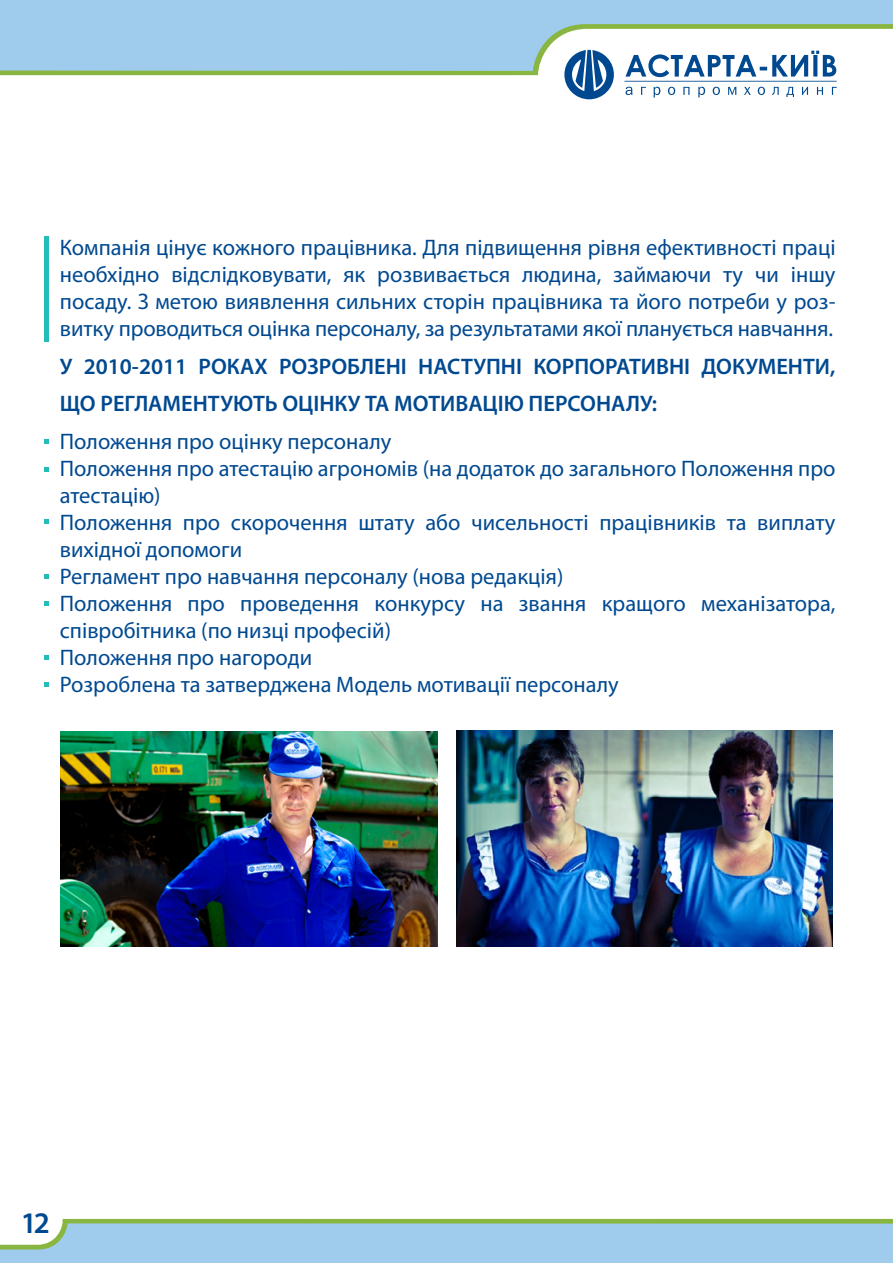
<style>
.page{position:relative;width:893px;height:1263px;background:#fff}
.page>*{position:absolute;margin:0;border:0;box-sizing:border-box;transform-origin:0 0}
.t1{font:600 30px "Myriad Pro";color:#004990}
.t2{font:22.5px/27px "Myriad Pro";color:#004990;text-align:justify}
.t3{font:600 22.5px/37.5px "Myriad Pro";color:#004990}
</style>
<div class="page">
<hr style="left:45px;top:237px;width:4px;height:105px;background:#23bcb9">
<svg style="left:45px;top:439px;width:4px;height:5px"></svg>
<svg style="left:45px;top:467px;width:4px;height:5px"></svg>
<svg style="left:45px;top:520px;width:4px;height:4px"></svg>
<svg style="left:45px;top:574px;width:4px;height:4px"></svg>
<svg style="left:45px;top:601px;width:4px;height:5px"></svg>
<svg style="left:45px;top:655px;width:4px;height:5px"></svg>
<svg style="left:45px;top:682px;width:4px;height:5px"></svg>
<hr style="left:0;top:71px;width:837px;height:4px;background:#89b640">
<svg style="left:0;top:0;width:893px;height:71px;fill:#9fcbed"></svg>
<svg style="left:0;top:1219px;width:893px;height:44px;background:#a0cadb"></svg>
<svg style="left:564px;top:50px;width:50px;height:49px"></svg>
<hr style="left:624px;top:81px;width:213px;height:1px;background:#004990">
<svg style="left:625px;top:87px;width:212px;height:10px"></svg>
<svg style="left:625px;top:51px;width:211px;height:26px"></svg>
<img style="left:60px;top:731px;width:377px;height:216px">
<img style="left:456px;top:731px;width:377px;height:215px">
<p class="t2" style="left:60px;top:234px;width:777px">Компанія цінує кожного працівника. Для підвищення рівня ефективності праці необхідно відслідковувати, як розвивається людина, займаючи ту чи іншу посаду. З метою виявлення сильних сторін працівника та його потреби у роз&shy;витку проводиться оцінка персоналу, за результатами якої планується навчання.</p>
<p class="t3" style="left:60px;top:347px;width:777px">У 2010-2011 РОКАХ РОЗРОБЛЕНІ НАСТУПНІ КОРПОРАТИВНІ ДОКУМЕНТИ,<br>ЩО РЕГЛАМЕНТУЮТЬ ОЦІНКУ ТА МОТИВАЦІЮ ПЕРСОНАЛУ:</p>
<p class="t2" style="left:60px;top:427px;width:777px;text-align:left">Положення про оцінку персоналу<br>Положення про атестацію агрономів (на додаток до загального Положення про атестацію)<br>Положення про скорочення штату або чисельності працівників та виплату вихідної допомоги<br>Регламент про навчання персоналу (нова редакція)<br>Положення про проведення конкурсу на звання кращого механізатора, співробітника (по низці професій)<br>Положення про нагороди<br>Розроблена та затверджена Модель мотивації персоналу</p>
<h1 class="t1" style="left:21px;top:1204px;width:31px">12</h1>
</div>
